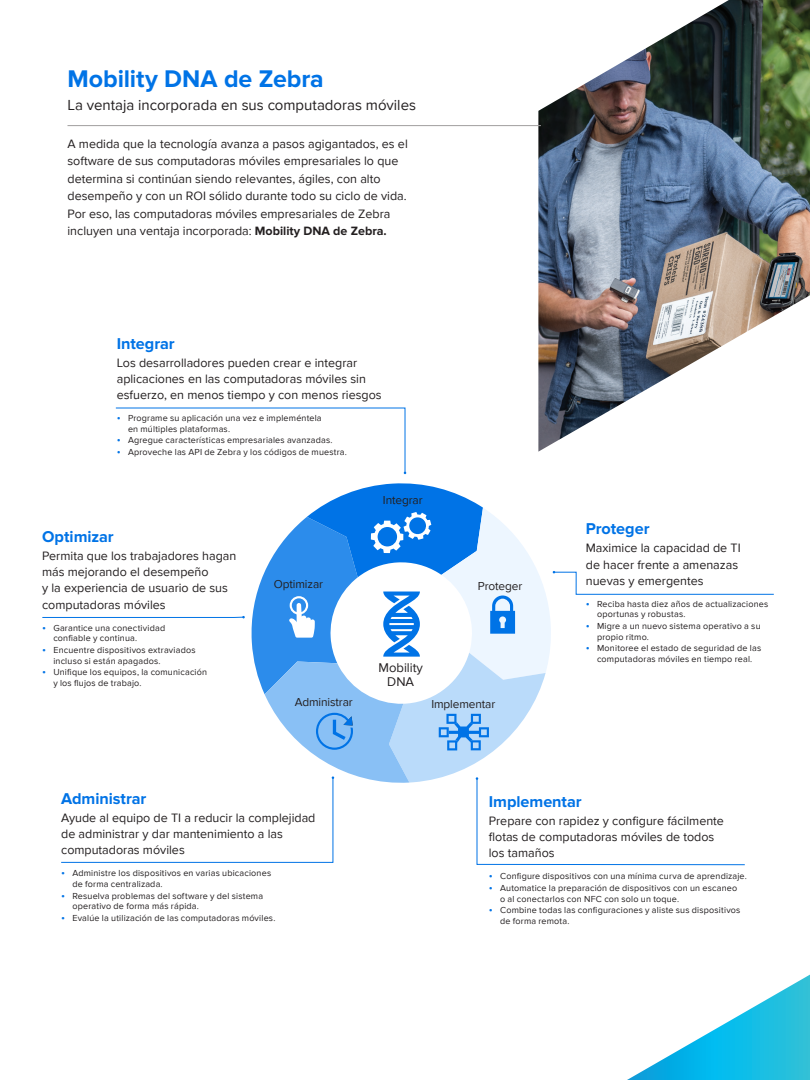
<style>
.page{position:relative;width:810px;height:1080px;background:#fff}
.page>*{position:absolute;margin:0;border:0;box-sizing:border-box;transform-origin:0 0}
.t1{font:700 25px "Proxima Nova";letter-spacing:-.005em;color:#0073e6}
.Product_Name{font:700 16.25px "Proxima Nova";letter-spacing:-.005em;color:#0073e6}
.Subhead{font:15px "Proxima Nova";color:#231f20}
.t2{font:13px/14.1px "Proxima Nova";color:#231f20;text-align:center}
.Product_Subhead{font:12.5px/16.2px "Proxima Nova";color:#231f20}
.body_copy_black{font:12.5px/17.5px "Proxima Nova";color:#231f20}
.Product_Subhead-2{font:11.88px "Proxima Nova";letter-spacing:-.01em;color:#231f20}
.t3{font:9px/10.6px "Proxima Nova";letter-spacing:.02em;color:#231f20}
.s1{font-weight:700}
.s2{font-size:11.25px;color:#0073e6}
</style>
<div class="page">
<svg style="left:627px;top:975px;width:183px;height:105px"></svg>
<img style="left:538px;top:0;width:272px;height:452px">
<hr style="left:68px;top:125px;width:473px;height:1px;background:#a09e9e">
<svg style="left:115px;top:407px;width:291px;height:67px"></svg>
<svg style="left:42px;top:483px;width:732px;height:382px"></svg>
<p class="t1" style="left:68px;top:65px;width:258px">Mobility DNA de Zebra</p>
<p class="Subhead" style="left:68px;top:97px;width:350px">La ventaja incorporada en sus computadoras móviles</p>
<p class="body_copy_black" style="left:68px;top:135px;width:342px">A medida que la tecnología avanza a pasos agigantados, es el software de sus computadoras móviles empresariales lo que determina si continúan siendo relevantes, ágiles, con alto desempeño y con un ROI sólido durante todo su ciclo de vida.<br>Por eso, las computadoras móviles empresariales de Zebra incluyen una ventaja incorporada: <span class="s1">Mobility DNA de Zebra.</span></p>
<p class="Product_Name" style="left:117px;top:334px;width:59px">Integrar</p>
<p class="Product_Subhead" style="left:117px;top:355px;width:266px">Los desarrolladores pueden crear e integrar aplicaciones en las computadoras móviles sin esfuerzo, en menos tiempo y con menos riesgos</p>
<p class="t3" style="left:128px;top:413px;width:195px;text-indent:-11px"><span class="s2">•</span> Programe su aplicación una vez e impleméntela en múltiples plataformas.</p>
<p class="t3" style="left:117px;top:435px;width:217px"><span class="s2">•</span> Agregue características empresariales avanzadas.</p>
<p class="t3" style="left:117px;top:447px;width:232px"><span class="s2">•</span> Aproveche las API de Zebra y los códigos de muestra.</p>
<p class="Product_Name" style="left:42px;top:527px;width:73px">Optimizar</p>
<p class="Product_Subhead" style="left:42px;top:548px;width:196px">Permita que los trabajadores hagan más mejorando el desempeño<br>y la experiencia de usuario de sus computadoras móviles</p>
<p class="t3" style="left:53px;top:622px;width:113px;text-indent:-11px"><span class="s2">•</span> Garantice una conectividad confiable y continua.</p>
<p class="t3" style="left:53px;top:645px;width:144px;text-indent:-11px"><span class="s2">•</span> Encuentre dispositivos extraviados incluso si están apagados.</p>
<p class="t3" style="left:53px;top:667px;width:155px;text-indent:-11px"><span class="s2">•</span> Unifique los equipos, la comunicación y los flujos de trabajo.</p>
<p class="Product_Subhead-2" style="left:274px;top:577px;width:51px">Optimizar</p>
<p class="Product_Subhead-2" style="left:383px;top:493px;width:41px">Integrar</p>
<h3 class="t2" style="left:379px;top:661px;width:46px">Mobility<br>DNA</h3>
<p class="Product_Subhead-2" style="left:478px;top:579px;width:46px">Proteger</p>
<p class="Product_Subhead-2" style="left:295px;top:695px;width:60px">Administrar</p>
<p class="Product_Subhead-2" style="left:431px;top:697px;width:65px">Implementar</p>
<p class="Product_Name" style="left:586px;top:520px;width:65px">Proteger</p>
<p class="Product_Subhead" style="left:586px;top:540px;width:156px">Maximice la capacidad de TI de hacer frente a amenazas nuevas y emergentes</p>
<p class="t3" style="left:597px;top:599px;width:173px;text-indent:-11px"><span class="s2">•</span> Reciba hasta diez años de actualizaciones oportunas y robustas.</p>
<p class="t3" style="left:597px;top:621px;width:165px;text-indent:-11px"><span class="s2">•</span> Migre a un nuevo sistema operativo a su propio ritmo.</p>
<p class="t3" style="left:586px;top:643px;width:177px;text-align:center"><span class="s2">•</span> Monitoree el estado de seguridad de las computadoras móviles en tiempo real.</p>
<p class="Product_Name" style="left:61px;top:789px;width:87px">Administrar</p>
<p class="Product_Subhead" style="left:61px;top:810px;width:256px">Ayude al equipo de TI a reducir la complejidad de administrar y dar mantenimiento a las computadoras móviles</p>
<p class="t3" style="left:72px;top:868px;width:200px;text-indent:-11px"><span class="s2">•</span> Administre los dispositivos en varias ubicaciones de forma centralizada.</p>
<p class="t3" style="left:72px;top:890px;width:192px;text-indent:-11px"><span class="s2">•</span> Resuelva problemas del software y del sistema operativo de forma más rápida.</p>
<p class="t3" style="left:61px;top:913px;width:216px"><span class="s2">•</span> Evalúe la utilización de las computadoras móviles.</p>
<p class="Product_Name" style="left:489px;top:792px;width:94px">Implementar</p>
<p class="Product_Subhead" style="left:489px;top:813px;width:237px">Prepare con rapidez y configure fácilmente flotas de computadoras móviles de todos los tamaños</p>
<p class="t3" style="left:489px;top:871px;width:259px"><span class="s2">•</span> Configure dispositivos con una mínima curva de aprendizaje.</p>
<p class="t3" style="left:500px;top:883px;width:239px;text-indent:-11px"><span class="s2">•</span> Automatice la preparación de dispositivos con un escaneo o al conectarlos con NFC con solo un toque.</p>
<p class="t3" style="left:500px;top:905px;width:242px;text-indent:-11px"><span class="s2">•</span> Combine todas las configuraciones y aliste sus dispositivos de forma remota.</p>
</div>
